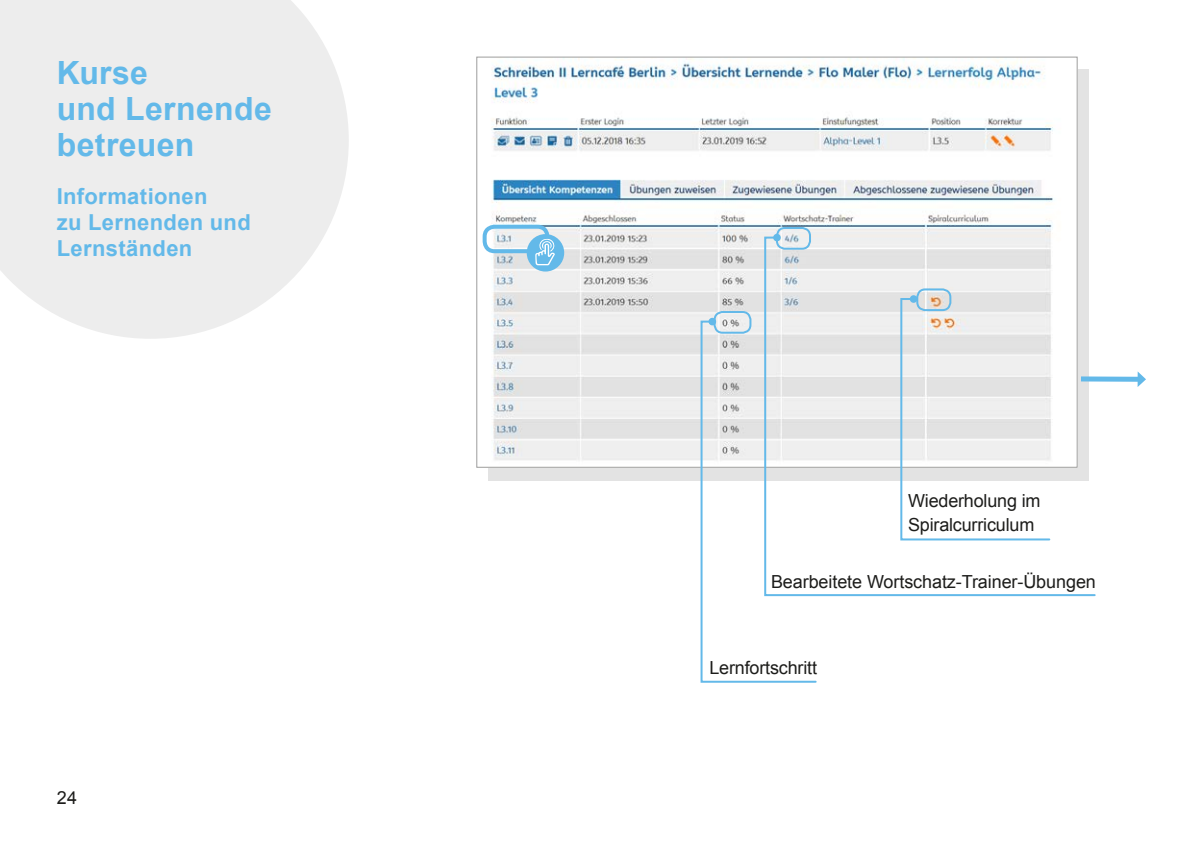
<style>
.page{position:relative;width:1191px;height:842px;background:#fff}
.page>*{position:absolute;margin:0;border:0;box-sizing:border-box;transform-origin:0 0}
.t1{font:700 32px/36px "Arial";letter-spacing:.01em;color:#63b9e9}
.t2{font:700 22px/26px "Arial";letter-spacing:.015em;color:#63b9e9}
.t3{font:18px/24px "Arial";letter-spacing:-.01em;color:#1d1d1b}
</style>
<div class="page">
<svg style="left:0;top:0;width:349px;height:339px;fill:#ededed"></svg>
<div style="left:0;top:0;width:68px;height:72px;background:#ededed"></div>
<img style="left:487px;top:59px;width:567px;height:401px">
<svg style="left:763px;top:236px;width:333px;height:361px"></svg>
<div style="left:773px;top:234px;width:8px;height:7px;background:#63b9e9;border-radius:50%"></div>
<svg style="left:899px;top:297px;width:152px;height:244px"></svg>
<div style="left:909px;top:295px;width:8px;height:8px;background:#63b9e9;border-radius:50%"></div>
<svg style="left:699px;top:320px;width:118px;height:363px"></svg>
<div style="left:708px;top:318px;width:8px;height:7px;background:#63b9e9;border-radius:50%"></div>
<div style="left:776px;top:227px;width:35px;height:23px;border:2px solid #63b9e9;border-radius:8px"></div>
<div style="left:916px;top:288px;width:35px;height:23px;border:2px solid #63b9e9;border-radius:8px"></div>
<div style="left:713px;top:311px;width:38px;height:23px;border:2px solid #63b9e9;border-radius:8px"></div>
<div style="left:482px;top:225px;width:67px;height:28px;border:4px solid #63b9e9;border-radius:10px"></div>
<div style="left:527px;top:234px;width:37px;height:38px;background:#63b9e9;border-radius:50%"></div>
<svg style="left:535px;top:239px;width:20px;height:26px"></svg>
<div style="left:1081px;top:376px;width:57px;height:6px;background:#63b9e9"></div>
<svg style="left:1137px;top:371px;width:9px;height:16px"></svg>
<h1 class="t1" style="left:57px;top:56px;width:217px">Kurse<br>und Lernende betreuen</h1>
<p class="t2" style="left:57px;top:184px;width:196px">Informationen<br>zu Lernenden und<br>Lernständen</p>
<p class="t3" style="left:57px;top:786px;width:22px">24</p>
<p class="t3" style="left:908px;top:489px;width:134px">Wiederholung im<br>Spiralcurriculum</p>
<p class="t3" style="left:771px;top:570px;width:326px">Bearbeitete Wortschatz-Trainer-Übungen</p>
<p class="t3" style="left:709px;top:655px;width:109px">Lernfortschritt</p>
</div>
